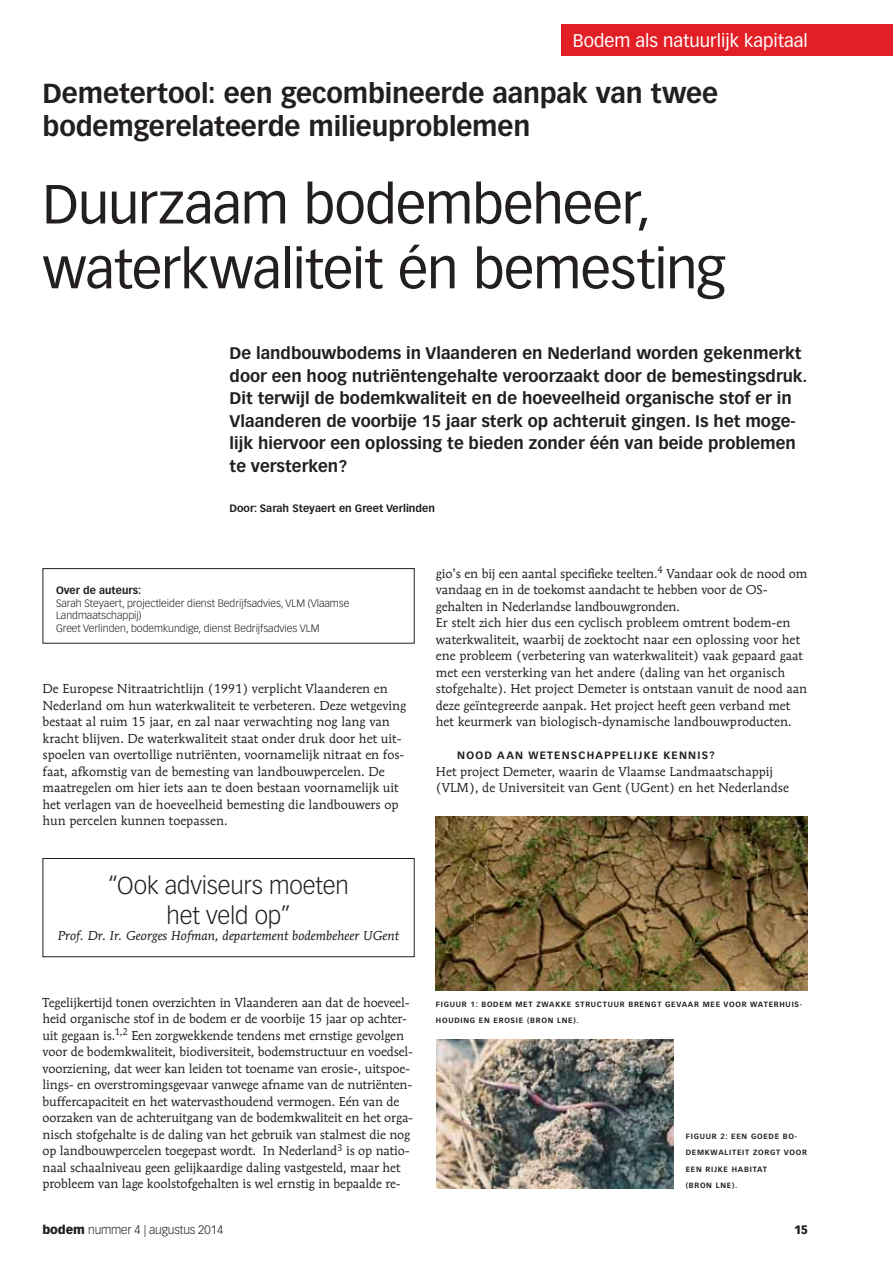
<style>
.page{position:relative;width:893px;height:1263px;background:#fff}
.page>*{position:absolute;margin:0;border:0;box-sizing:border-box;transform-origin:0 0}
.t1{font:54px/64.8px "Vectora LT Std";letter-spacing:-.015em;color:#231f20}
.t2{font:700 27px/32.4px "Vectora LT Std";letter-spacing:-.005em;color:#231f20}
.t3{font:300 24px/30px "Vectora LT Std";letter-spacing:-.005em;color:#231f20;text-align:center}
.t4{font:18px "Vectora LT Std";color:#fff}
.t5{font:700 16.5px/22.5px "Vectora LT Std";color:#231f20}
.t6{font:12.75px/16.5px "Mendoza Roman Std";color:#231f20}
.t7{font:italic 12.75px "Mendoza Roman Std";color:#231f20}
.t8{font:300 12px "Vectora LT Std";letter-spacing:-.015em;color:#231f20}
.t9{font:900 12px "Vectora LT Std";color:#231f20}
.t10{font:300 10.5px/12.6px "Vectora LT Std";color:#231f20}
.t11{font:700 10.5px "Vectora LT Std";color:#231f20}
.t12{font:700 10.5px "Vectora LT Std";letter-spacing:.115em;color:#231f20}
.t13{font:700 7.5px "Vectora LT Std";letter-spacing:.1em;color:#231f20}
.s1{font-weight:700}
.s2{font-weight:900}
</style>
<div class="page">
<img style="left:436px;top:816px;width:372px;height:174px">
<img style="left:436px;top:1040px;width:238px;height:148px">
<div style="left:43px;top:568px;width:372px;height:76px;border:1px solid #231f20"></div>
<div style="left:561px;top:24px;width:332px;height:31px;background:#e31f26"></div>
<div style="left:43px;top:858px;width:372px;height:99px;border:1px solid #231f20"></div>
<p class="t4" style="left:573px;top:30px;width:237px">Bodem als natuurlijk kapitaal</p>
<p class="t2" style="left:43px;top:79px;width:677px">Demetertool: een gecombineerde aanpak van twee bodemgerelateerde milieuproblemen</p>
<p class="t1" style="left:43px;top:172px;width:684px">Duurzaam bodembeheer, waterkwaliteit én bemesting</p>
<p class="t5" style="left:230px;top:343px;width:579px">De landbouwbodems in Vlaanderen en Nederland worden gekenmerkt door een hoog nutriëntengehalte veroorzaakt door de bemestingsdruk.<br>Dit terwijl de bodemkwaliteit en de hoeveelheid organische stof er in Vlaanderen de voorbije 15 jaar sterk op achteruit gingen. Is het moge&shy;lijk hiervoor een oplossing te bieden zonder één van beide problemen te versterken?</p>
<p class="t11" style="left:230px;top:503px;width:207px">Door: Sarah Steyaert en Greet Verlinden</p>
<p class="t10" style="left:56px;top:585px;width:295px"><span class="s1">Over de auteurs:<br></span>Sarah Steyaert, projectleider dienst Bedrijfsadvies, VLM (Vlaamse Landmaatschappij)<br>Greet Verlinden, bodemkundige, dienst Bedrijfsadvies VLM</p>
<p class="t6" style="left:43px;top:681px;width:365px">De Europese Nitraatrichtlijn (1991) verplicht Vlaanderen en Nederland om hun waterkwaliteit te verbeteren. Deze wetgeving bestaat al ruim 15 jaar, en zal naar verwachting nog lang van kracht blijven. De waterkwaliteit staat onder druk door het uit&shy;spoelen van overtollige nutriënten, voornamelijk nitraat en fos&shy;faat, afkomstig van de bemesting van landbouwpercelen. De maatregelen om hier iets aan te doen bestaan voornamelijk uit het verlagen van de hoeveelheid bemesting die landbouwers op hun percelen kunnen toepassen.</p>
<p class="t3" style="left:108px;top:873px;width:242px">“Ook adviseurs moeten het veld op”</p>
<p class="t7" style="left:58px;top:929px;width:343px">Prof. Dr. Ir. Georges Hofman, departement bodembeheer UGent</p>
<p class="t6" style="left:43px;top:995px;width:372px">Tegelijkertijd tonen overzichten in Vlaanderen aan dat de hoeveel&shy;heid organische stof in de bodem er de voorbije 15 jaar op achter&shy;uit gegaan is.<sup>1,2</sup> Een zorgwekkende tendens met ernstige gevolgen voor de bodemkwaliteit, biodiversiteit, bodemstructuur en voedsel&shy;voorziening, dat weer kan leiden tot toename van erosie-, uitspoe&shy;lings- en overstromingsgevaar vanwege afname van de nutriënten&shy;buffercapaciteit en het watervasthoudend vermogen. Eén van de oorzaken van de achteruitgang van de bodemkwaliteit en het orga&shy;nisch stofgehalte is de daling van het gebruik van stalmest die nog op landbouwpercelen toegepast wordt. In Nederland<sup>3</sup> is op natio&shy;naal schaalniveau geen gelijkaardige daling vastgesteld, maar het probleem van lage koolstofgehalten is wel ernstig in bepaalde re-</p>
<p class="t6" style="left:436px;top:566px;width:373px">gio’s en bij een aantal specifieke teelten.<sup>4</sup> Vandaar ook de nood om vandaag en in de toekomst aandacht te hebben voor de OS&shy;gehalten in Nederlandse landbouwgronden.<br>Er stelt zich hier dus een cyclisch probleem omtrent bodem-en waterkwaliteit, waarbij de zoektocht naar een oplossing voor het ene probleem (verbetering van waterkwaliteit) vaak gepaard gaat met een versterking van het andere (daling van het organisch stofgehalte). Het project Demeter is ontstaan vanuit de nood aan deze geïntegreerde aanpak. Het project heeft geen verband met het keurmerk van biologisch-dynamische landbouwproducten.</p>
<p class="t12" style="left:457px;top:750px;width:259px">NOOD AAN WETENSCHAPPELIJKE KENNIS?</p>
<p class="t6" style="left:436px;top:764px;width:355px">Het project Demeter, waarin de Vlaamse Landmaatschappij (VLM), de Universiteit van Gent (UGent) en het Nederlandse</p>
<p class="t13" style="left:436px;top:1000px;width:368px">FIGUUR 1: BODEM MET ZWAKKE STRUCTUUR BRENGT GEVAAR MEE VOOR WATERHUIS-</p>
<p class="t13" style="left:436px;top:1017px;width:144px">HOUDING EN EROSIE (BRON LNE).</p>
<p class="t13" style="left:686px;top:1132px;width:113px">FIGUUR 2: EEN GOEDE BO-</p>
<p class="t13" style="left:686px;top:1149px;width:123px">DEMKWALITEIT ZORGT VOOR</p>
<p class="t13" style="left:686px;top:1165px;width:83px">EEN RIJKE HABITAT</p>
<p class="t13" style="left:686px;top:1182px;width:53px">(BRON LNE).</p>
<p class="t8" style="left:42px;top:1225px;width:183px"><span class="s2">bodem</span> nummer 4 | augustus 2014</p>
<p class="t9" style="left:794px;top:1224px;width:15px">15</p>
</div>
